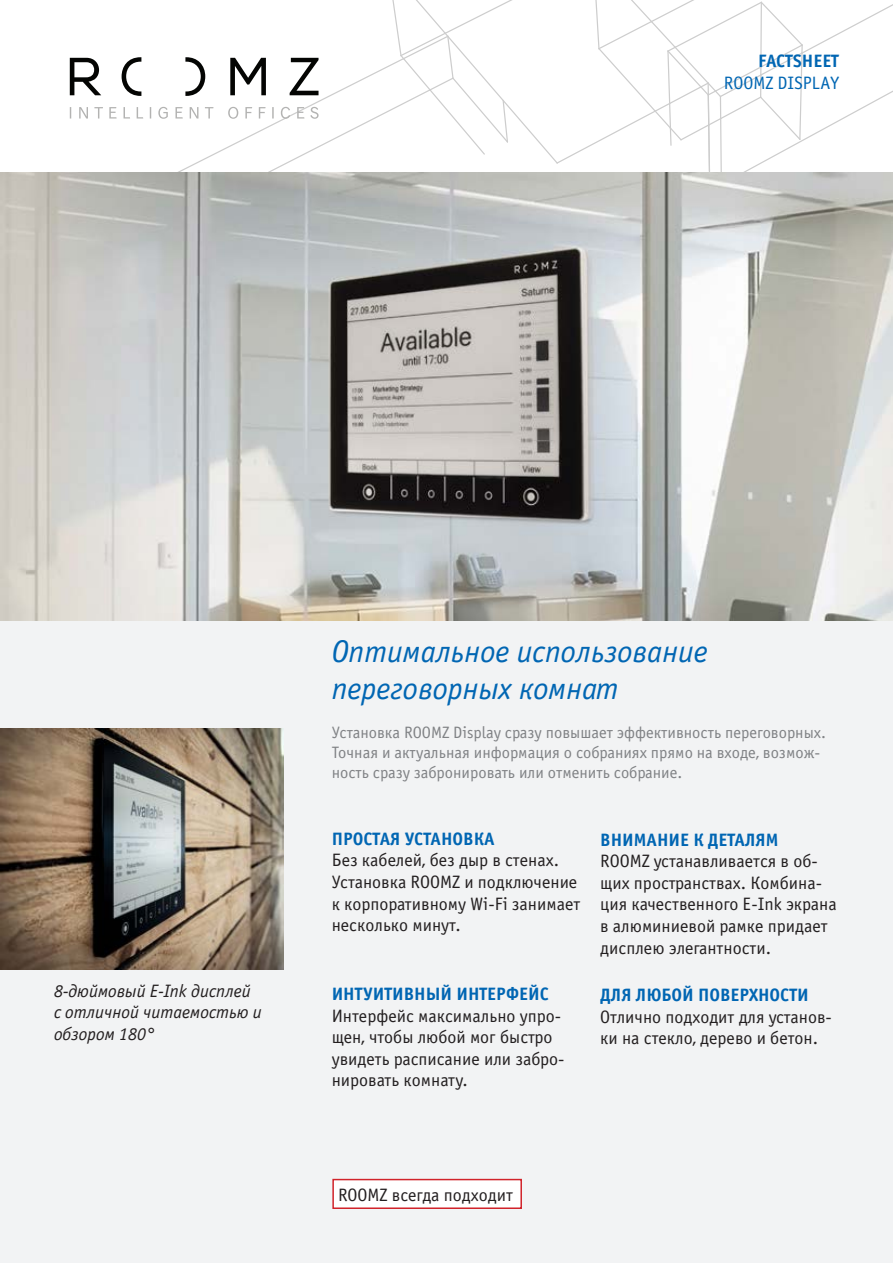
<style>
.page{position:relative;width:893px;height:1263px;background:#fff}
.page>*{position:absolute;margin:0;border:0;box-sizing:border-box;transform-origin:0 0}
.t1{font:italic 31.5px "Officina Sans Book C";color:#0166b3}
.t2{font:18px/21.6px "Officina Sans Book C";color:#231f20}
.t3{font:18px "Officina Sans Bold C";color:#0166b3}
.t4{font:italic 18px/21.6px "Officina Sans Book C";color:#231f20}
.t5{font:18px "Officina Sans Book C";color:#0166b3}
.t6{font:16.5px/19.8px "Officina Sans Book C";color:#808285}
</style>
<div class="page">
<svg style="left:69px;top:0;width:824px;height:172px"></svg>
<img style="left:0;top:172px;width:893px;height:449px">
<div style="left:0;top:621px;width:893px;height:642px;background:#f2f3f4"></div>
<img style="left:1px;top:729px;width:282px;height:240px">
<div style="left:333px;top:1179px;width:188px;height:29px;background:#fff"></div>
<div style="left:332px;top:1179px;width:190px;height:30px;border:2px solid #d1232a"></div>
<p class="t3" style="left:758px;top:51px;width:82px">FACTSHEET</p>
<p class="t5" style="left:724px;top:73px;width:117px">ROOMZ DISPLAY</p>
<p class="t4" style="left:54px;top:980px;width:209px">8-дюймовый E-Ink дисплей с отличной читаемостью и обзором 180°</p>
<p class="t1" style="left:332px;top:634px;width:378px">Оптимальное использование</p>
<p class="t1" style="left:332px;top:671px;width:288px">переговорных комнат</p>
<p class="t6" style="left:332px;top:723px;width:496px">Установка ROOMZ Display сразу повышает эффективность переговорных.<br>Точная и актуальная информация о собраниях прямо на входе, возмож&shy;ность сразу забронировать или отменить собрание.</p>
<p class="t3" style="left:332px;top:828px;width:164px">ПРОСТАЯ УСТАНОВКА</p>
<p class="t2" style="left:332px;top:850px;width:250px">Без кабелей, без дыр в стенах.<br>Установка ROOMZ и подключение к корпоративному Wi-Fi занимает несколько минут.</p>
<p class="t3" style="left:332px;top:984px;width:219px">ИНТУИТИВНЫЙ ИНТЕРФЕЙС</p>
<p class="t2" style="left:332px;top:1005px;width:234px">Интерфейс максимально упро&shy;щен, чтобы любой мог быстро увидеть расписание или забро&shy;нировать комнату.</p>
<p class="t3" style="left:600px;top:829px;width:180px">ВНИМАНИЕ К ДЕТАЛЯМ</p>
<p class="t2" style="left:600px;top:851px;width:238px">ROOMZ устанавливается в об&shy;щих пространствах. Комбина&shy;ция качественного E-Ink экрана в алюминиевой рамке придает дисплею элегантности.</p>
<p class="t3" style="left:600px;top:984px;width:210px">ДЛЯ ЛЮБОЙ ПОВЕРХНОСТИ</p>
<p class="t2" style="left:600px;top:1006px;width:233px">Отлично подходит для установ&shy;ки на стекло, дерево и бетон.</p>
<p class="t2" style="left:338px;top:1184px;width:176px">ROOMZ всегда подходит</p>
</div>
